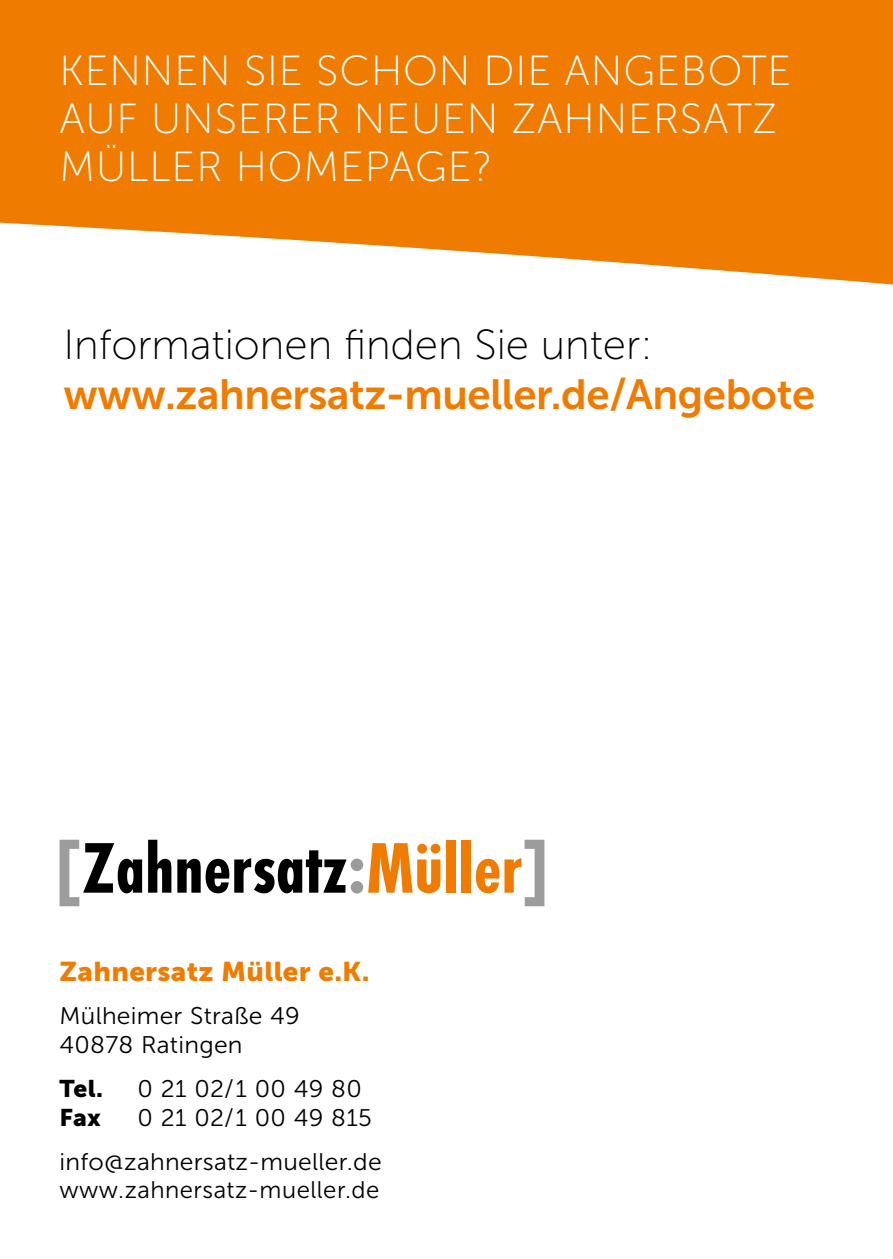
<style>
.page{position:relative;width:893px;height:1259px;background:#fff}
.page>*{position:absolute;margin:0;border:0;box-sizing:border-box;transform-origin:0 0}
.t1{font:42px/48px "Museo Sans 100";letter-spacing:.02em;color:#fff}
.t2{font:42px "Museo Sans 700";letter-spacing:-.01em;color:#ef7c00}
.t3{font:42px "Museo Sans 100";color:#000}
.t4{font:27px "Museo Sans 900";letter-spacing:.01em;color:#ef7c00}
.t5{font:24px/28.8px "Museo Sans 300";letter-spacing:.01em;color:#000}
.t6{font:24px "Museo Sans 900";letter-spacing:.005em;color:#000}
</style>
<div class="page">
<svg style="left:0;top:0;width:893px;height:285px;background:#f08b1e"></svg>
<svg style="left:60px;top:839px;width:82px;height:67px"></svg>
<svg style="left:148px;top:839px;width:23px;height:53px"></svg>
<svg style="left:177px;top:843px;width:263px;height:50px"></svg>
<div style="left:446px;top:839px;width:10px;height:53px;background:#ef7c00"></div>
<div style="left:462px;top:839px;width:9px;height:53px;background:#ef7c00"></div>
<svg style="left:476px;top:839px;width:68px;height:67px"></svg>
<h1 class="t1" style="left:60px;top:47px;width:733px">KENNEN SIE SCHON DIE ANGEBOTE<br>AUF UNSERER NEUEN ZAHNERSATZ<br>MÜLLER HOMEPAGE?</h1>
<h1 class="t3" style="left:63px;top:322px;width:591px">Informationen finden Sie unter:</h1>
<h1 class="t2" style="left:63px;top:371px;width:754px">www.zahnersatz-mueller.de/Angebote</h1>
<p class="t4" style="left:60px;top:956px;width:312px">Zahnersatz Müller e.K.</p>
<p class="t5" style="left:60px;top:1002px;width:242px">Mülheimer Straße 49<br>40878 Ratingen</p>
<p class="t6" style="left:60px;top:1075px;width:45px">Tel.</p>
<p class="t5" style="left:138px;top:1074px;width:226px">0 21 02/1 00 49 80</p>
<p class="t6" style="left:60px;top:1103px;width:43px">Fax</p>
<p class="t5" style="left:60px;top:1095px;width:324px;line-height:43.8px;text-indent:78px">0 21 02/1 00 49 815 info@zahnersatz-mueller.de</p>
<p class="t5" style="left:60px;top:1176px;width:321px">www.zahnersatz-mueller.de</p>
</div>
